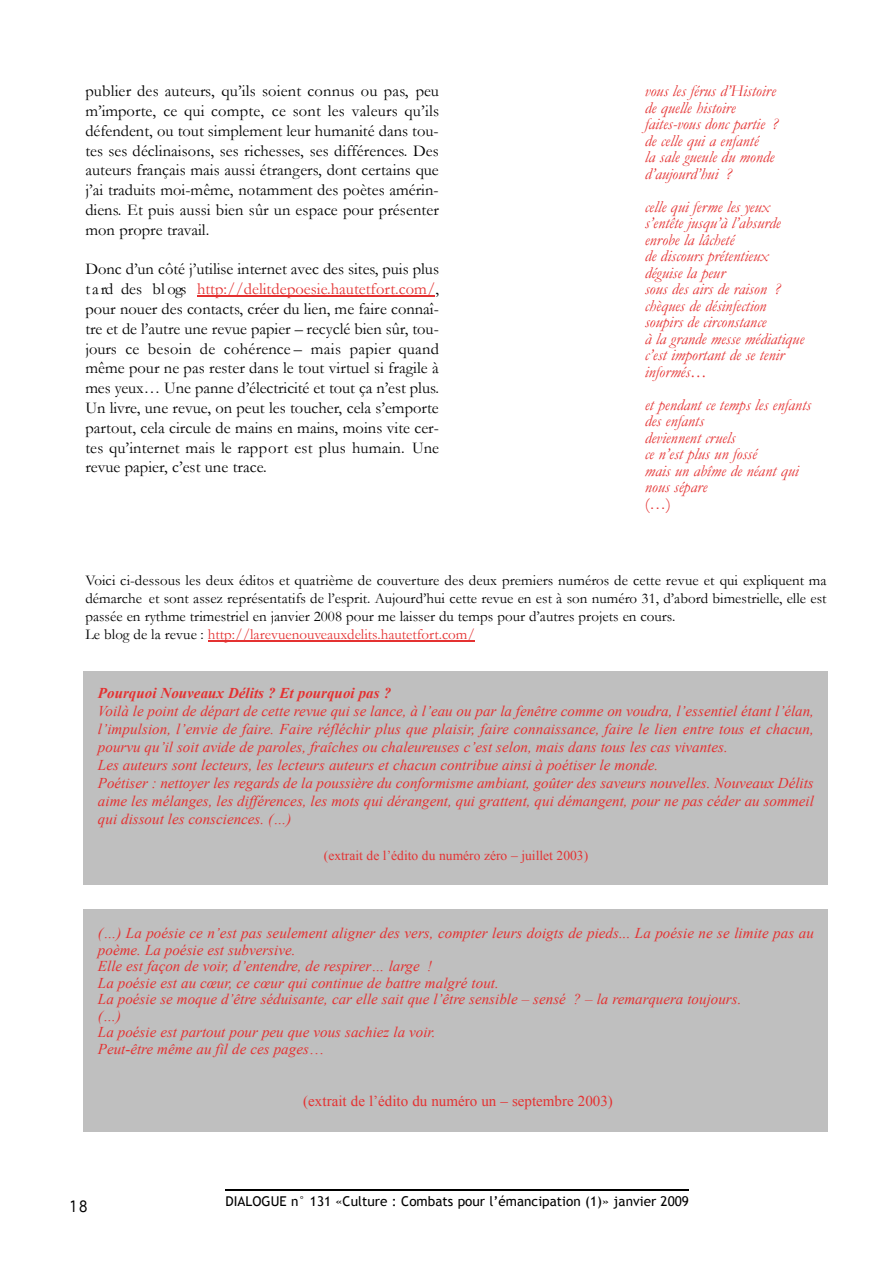
<style>
.page{position:relative;width:893px;height:1263px;background:#fff}
.page>*{position:absolute;margin:0;border:0;box-sizing:border-box;transform-origin:0 0}
.t1{font:16.5px/19.8px "Garamond";letter-spacing:.005em;color:#000;text-align:justify}
.t2{font:italic 16.5px/16.5px "Garamond";color:#e43131}
.t3{font:16.5px "Garamond";color:#e43131}
.t4{font:italic 15px/16.5px "Times New Roman";color:#e43131}
.t5{font:15px/18px "Garamond";color:#000}
.t6{font:15px "Times New Roman";color:#e43131}
.t7{font:italic 700 15px "Times New Roman";color:#e43131}
.t8{font:15px "Geneva";color:#000;scale:.9 1}
.t9{font:13.5px "Trebuchet MS";color:#000}
.t10{font:13.5px "Times New Roman";color:#e43131}
.s1{color:#e43131}
.s2{font-style:normal}
</style>
<div class="page">
<hr style="left:197px;top:296px;width:90px;height:1px;background:#e43131">
<hr style="left:287px;top:296px;width:40px;height:1px;background:#e43131">
<hr style="left:327px;top:296px;width:49px;height:1px;background:#e43131">
<svg style="left:376px;top:296px;width:14px;height:1px"></svg>
<hr style="left:390px;top:296px;width:45px;height:1px;background:#e43131">
<hr style="left:225px;top:1189px;width:464px;height:1px;background:#000">
<div style="left:84px;top:671px;width:744px;height:214px;background:#bfbfbf"></div>
<div style="left:84px;top:910px;width:744px;height:222px;background:#bfbfbf"></div>
<hr style="left:208px;top:640px;width:57px;height:2px;background:#e43131">
<svg style="left:265px;top:640px;width:6px;height:2px"></svg>
<hr style="left:271px;top:640px;width:50px;height:2px;background:#e43131">
<hr style="left:321px;top:640px;width:26px;height:2px;background:#e43131">
<hr style="left:347px;top:640px;width:31px;height:2px;background:#e43131">
<hr style="left:377px;top:640px;width:44px;height:2px;background:#e43131">
<svg style="left:421px;top:640px;width:13px;height:2px"></svg>
<hr style="left:434px;top:640px;width:41px;height:2px;background:#e43131">
<p class="t1" style="left:85px;top:81px;width:355px">publier des auteurs, qu’ils soient connus ou pas, peu m’importe, ce qui compte, ce sont les valeurs qu’ils défendent, ou tout simplement leur humanité dans tou&shy;tes ses déclinaisons, ses richesses, ses différences. Des auteurs français mais aussi étrangers, dont certains que j’ai traduits moi-même, notamment des poètes amérin&shy;diens. Et puis aussi bien sûr un espace pour présenter mon propre travail.</p>
<p class="t1" style="left:85px;top:259px;width:355px">Donc d’un côté j’utilise internet avec des sites, puis plus t a rd des bl ogs <span class="s1">h ttp :/ / d e litd ep o e s ie.h a u te tfo rt.c o m /</span>, pour nouer des contacts, créer du lien, me faire connaî&shy;tre et de l’autre une revue papier – recyclé bien sûr, tou&shy;jours ce besoin de cohérence – mais papier quand même pour ne pas rester dans le tout virtuel si fragile à mes yeux… Une panne d’électricité et tout ça n’est plus.<br>Un livre, une revue, on peut les toucher, cela s’emporte partout, cela circule de mains en mains, moins vite cer&shy;tes qu’internet mais le rapport est plus humain. Une revue papier, c’est une trace.</p>
<p class="t2" style="left:644px;top:83px;width:135px">vous les férus d’Histoire de quelle histoire faites-vous donc partie ? de celle qui a enfanté<br>la sale gueule du monde d’aujourd’hui ?</p>
<p class="t2" style="left:644px;top:198px;width:161px">celle qui ferme les yeux s’entête jusqu’à l’absurde enrobe la lâcheté<br>de discours prétentieux déguise la peur<br>sous des airs de raison ? chèques de désinfection soupirs de circonstance<br>à la grande messe médiatique c’est important de se tenir informés…</p>
<p class="t2" style="left:644px;top:396px;width:168px">et pendant ce temps les enfants des enfants<br>deviennent cruels<br>ce n’est plus un fossé<br>mais un abîme de néant qui nous sépare</p>
<p class="t3" style="left:644px;top:494px;width:28px">(…)</p>
<p class="t5" style="left:85px;top:572px;width:742px">Voici ci-dessous les deux éditos et quatrième de couverture des deux premiers numéros de cette revue et qui expliquent ma démarche et sont assez représentatifs de l’esprit. Aujourd’hui cette revue en est à son numéro 31, d’abord bimestrielle, elle est passée en rythme trimestriel en janvier 2008 pour me laisser du temps pour d’autres projets en cours.<br>Le blog de la revue : <span class="s1">http://larevuenouveauxdelits.hautetfort.com/</span></p>
<p class="t7" style="left:98px;top:685px;width:295px">Pourquoi Nouveaux Délits ? Et pourquoi pas ?</p>
<p class="t4" style="left:98px;top:702px;width:717px;line-height:18px">Voilà le point de départ de cette revue qui se lance, à l’eau ou par la fenêtre comme on voudra, l’essentiel étant l’élan, l’impulsion, l’envie de faire. Faire réfléchir plus que plaisir, faire connaissance, faire le lien entre tous et chacun, pourvu qu’il soit avide de paroles, fraîches ou chaleureuses c’est selon, mais dans tous les cas vivantes.<br>Les auteurs sont lecteurs, les lecteurs auteurs et chacun contribue ainsi à poétiser le monde.<br>Poétiser : nettoyer les regards de la poussière du conformisme ambiant, goûter des saveurs nouvelles. Nouveaux Délits aime les mélanges, les différences, les mots qui dérangent, qui grattent, qui démangent, pour ne pas céder au sommeil qui dissout les consciences. (…)</p>
<p class="t10" style="left:324px;top:848px;width:266px">(extrait de l’édito du numéro zéro – juillet 2003)</p>
<p class="t4" style="left:98px;top:925px;width:717px">(…) La poésie ce n’est pas seulement aligner des vers, compter leurs doigts de pieds... La poésie ne se limite pas au poème. La poésie est subversive.<br>Elle est façon de voir, d’entendre, de respirer… large !<br>La poésie est au cœur, ce cœur qui continue de battre malgré tout.<br>La poésie se moque d’être séduisante, car elle sait que l’être sensible – sensé ? – la remarquera toujours.<br>(…)<br>La poésie est partout pour peu que vous sachiez la voir.<br>Peut-être même au fil de ces pages<span class="s2">…</span></p>
<p class="t6" style="left:303px;top:1093px;width:311px">(extrait de l’édito du numéro un – septembre 2003)</p>
<p class="t8" style="left:69px;top:1197px;width:22px">18</p>
<p class="t9" style="left:225px;top:1194px;width:465px">DIALOGUE n° 131 «Culture : Combats pour l’émancipation (1)» janvier 2009</p>
</div>
